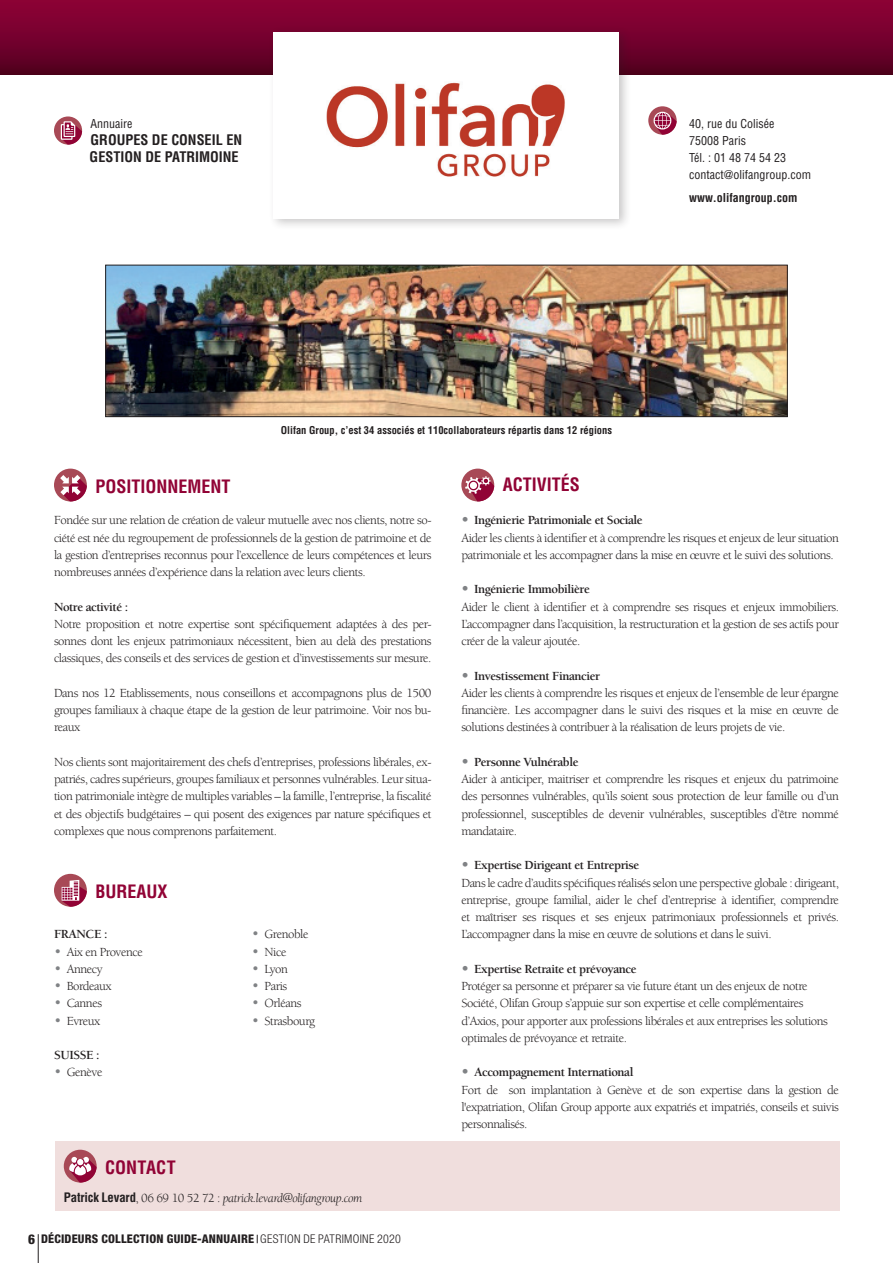
<style>
.page{position:relative;width:893px;height:1263px;background:#fff}
.page>*{position:absolute;margin:0;border:0;box-sizing:border-box;transform-origin:0 0}
.t1{font:700 condensed 18px "Helvetica LT Std";color:#910335}
.t2{font:700 condensed 14.25px/17.2px "Helvetica LT Std";color:#231f20}
.t3{font:12.75px/17.2px "Berkeley Std";letter-spacing:-.035em;color:#231f20}
.t4{font:italic 12.75px "Berkeley Std";letter-spacing:-.035em;color:#231f20}
.t5{font:700 12.75px "Berkeley Std";letter-spacing:-.035em;color:#231f20}
.t6{font:condensed 12px/17.2px "Helvetica LT Std";color:#231f20}
.t7{font:800 condensed 12px "Helvetica Neue LT Std";letter-spacing:.015em;color:#231f20}
.t8{font:700 condensed 12px "Helvetica LT Std";color:#231f20}
.t9{font:700 condensed 10.5px "Helvetica LT Std";color:#231f20}
.s1{font-weight:700;font-size:15px;color:#808285}
.s2{font-weight:700}
.s3{font-size:15px;color:#808285}
.s4{font-family:"Helvetica LT Std";font-weight:700;font-style:normal;font-stretch:condensed}
.s5{font-style:normal}
.s6{font-size:13.5px}
.s7{font-weight:300}
</style>
<div class="page">
<svg style="left:38px;top:1234px;width:1px;height:29px"></svg>
<div style="left:0;top:0;width:893px;height:74px;background:linear-gradient(to bottom,#920138,#550021)"></div>
<svg style="left:54px;top:116px;width:28px;height:29px"></svg>
<svg style="left:61px;top:121px;width:21px;height:24px"></svg>
<img style="left:107px;top:267px;width:678px;height:148px">
<div style="left:105px;top:265px;width:682px;height:152px;border:1px solid #231f20"></div>
<div style="left:54px;top:469px;width:33px;height:32px;background:#a84956;border-radius:50%"></div>
<svg style="left:60px;top:475px;width:27px;height:26px"></svg>
<div style="left:461px;top:469px;width:33px;height:32px;background:#a84956;border-radius:50%"></div>
<svg style="left:465px;top:476px;width:29px;height:25px"></svg>
<div style="left:470px;top:482px;width:7px;height:7px;background:#fff;border-radius:50%"></div>
<div style="left:54px;top:874px;width:33px;height:33px;background:#a84956;border-radius:50%"></div>
<svg style="left:62px;top:880px;width:25px;height:27px"></svg>
<div style="left:55px;top:1141px;width:785px;height:69px;background:#f0dedd"></div>
<div style="left:64px;top:1150px;width:33px;height:32px;background:#a84956;border-radius:50%"></div>
<svg style="left:69px;top:1157px;width:28px;height:25px"></svg>
<div style="left:268px;top:26px;width:363px;height:205px;background:#231f20;opacity:.25"></div>
<div style="left:274px;top:32px;width:345px;height:186px;background:#fff"></div>
<img style="left:326px;top:82px;width:239px;height:95px">
<svg style="left:648px;top:106px;width:29px;height:29px"></svg>
<svg style="left:654px;top:112px;width:23px;height:23px"></svg>
<p class="t6" style="left:91px;top:114px;width:43px">Annuaire</p>
<p class="t2" style="left:90px;top:131px;width:154px">GROUPES DE CONSEIL EN<br>GESTION DE PATRIMOINE</p>
<p class="t6" style="left:689px;top:114px;width:123px">40, rue du Colisée<br>75008 Paris<br>Tél. : 01 48 74 54 23 contact@olifangroup.com</p>
<p class="t8" style="left:689px;top:190px;width:110px">www.olifangroup.com</p>
<p class="t9" style="left:281px;top:424px;width:333px">Olifan Group, c’est 34 associés et 110collaborateurs répartis dans 12 régions</p>
<h1 class="t1" style="left:95px;top:475px;width:137px">POSITIONNEMENT</h1>
<h1 class="t1" style="left:503px;top:473px;width:79px">ACTIVITÉS</h1>
<p class="t3" style="left:461px;top:512px;width:379px"><span class="s1">•</span> <span class="s2">Ingénierie Patrimoniale et Sociale<br></span>Aider les clients à identifier et à comprendre les risques et enjeux de leur situation patrimoniale et les accompagner dans la mise en œuvre et le suivi des solutions.</p>
<p class="t3" style="left:461px;top:581px;width:379px"><span class="s1">•</span> <span class="s2">Ingénierie Immobilière<br></span>Aider le client à identifier et à comprendre ses risques et enjeux immobiliers.<br>L’accompagner dans l’acquisition, la restructuration et la gestion de ses actifs pour créer de la valeur ajoutée.</p>
<p class="t3" style="left:461px;top:667px;width:379px"><span class="s1">•</span> <span class="s2">Investissement Financier<br></span>Aider les clients à comprendre les risques et enjeux de l’ensemble de leur épargne financière. Les accompagner dans le suivi des risques et la mise en œuvre de solutions destinées à contribuer à la réalisation de leurs projets de vie.</p>
<p class="t3" style="left:461px;top:753px;width:379px"><span class="s1">•</span> <span class="s2">Personne Vulnérable<br></span>Aider à anticiper, maitriser et comprendre les risques et enjeux du patrimoine des personnes vulnérables, qu’ils soient sous protection de leur famille ou d’un professionnel, susceptibles de devenir vulnérables, susceptibles d’être nommé mandataire.</p>
<p class="t3" style="left:461px;top:857px;width:379px"><span class="s1">•</span> <span class="s2">Expertise Dirigeant et Entreprise<br></span>Dans le cadre d’audits spécifiques réalisés selon une perspective globale : dirigeant, entreprise, groupe familial, aider le chef d’entreprise à identifier, comprendre et maîtriser ses risques et ses enjeux patrimoniaux professionnels et privés.<br>L’accompagner dans la mise en œuvre de solutions et dans le suivi.</p>
<p class="t3" style="left:461px;top:960px;width:368px"><span class="s1">•</span> <span class="s2">Expertise Retraite et prévoyance<br></span>Protéger sa personne et préparer sa vie future étant un des enjeux de notre Société, Olifan Group s’appuie sur son expertise et celle complémentaires d’Axios, pour apporter aux professions libérales et aux entreprises les solutions optimales de prévoyance et retraite.</p>
<p class="t3" style="left:461px;top:1064px;width:379px"><span class="s1">•</span> <span class="s2">Accompagnement International<br></span>Fort de son implantation à Genève et de son expertise dans la gestion de l'expatriation, Olifan Group apporte aux expatriés et impatriés, conseils et suivis personnalisés.</p>
<p class="t3" style="left:54px;top:512px;width:379px;text-align:justify">Fondée sur une relation de création de valeur mutuelle avec nos clients, notre so&shy;ciété est née du regroupement de professionnels de la gestion de patrimoine et de la gestion d’entreprises reconnus pour l’excellence de leurs compétences et leurs nombreuses années d’expérience dans la relation avec leurs clients.</p>
<p class="t5" style="left:54px;top:600px;width:76px">Notre activité :</p>
<p class="t3" style="left:54px;top:615px;width:379px;text-align:justify">Notre proposition et notre expertise sont spécifiquement adaptées à des per&shy;sonnes dont les enjeux patrimoniaux nécessitent, bien au delà des prestations classiques, des conseils et des services de gestion et d’investissements sur mesure.</p>
<p class="t3" style="left:54px;top:684px;width:379px;text-align:justify">Dans nos 12 Etablissements, nous conseillons et accompagnons plus de 1500 groupes familiaux à chaque étape de la gestion de leur patrimoine. Voir nos bu&shy;reaux</p>
<p class="t3" style="left:54px;top:753px;width:379px;text-align:justify">Nos clients sont majoritairement des chefs d’entreprises, professions libérales, ex&shy;patriés, cadres supérieurs, groupes familiaux et personnes vulnérables. Leur situa&shy;tion patrimoniale intègre de multiples variables – la famille, l’entreprise, la fiscalité et des objectifs budgétaires – qui posent des exigences par nature spécifiques et complexes que nous comprenons parfaitement.</p>
<h1 class="t1" style="left:95px;top:880px;width:74px">BUREAUX</h1>
<p class="t5" style="left:54px;top:928px;width:55px">FRANCE :</p>
<p class="t3" style="left:54px;top:943px;width:90px"><span class="s3">•</span> Aix en Provence</p>
<p class="t3" style="left:54px;top:960px;width:50px"><span class="s3">•</span> Annecy</p>
<p class="t3" style="left:54px;top:978px;width:59px"><span class="s3">•</span> Bordeaux</p>
<p class="t3" style="left:54px;top:995px;width:50px"><span class="s3">•</span> Cannes</p>
<p class="t3" style="left:54px;top:1012px;width:48px"><span class="s3">•</span> Evreux</p>
<p class="t3" style="left:252px;top:926px;width:58px"><span class="s3">•</span> Grenoble</p>
<p class="t3" style="left:252px;top:943px;width:36px"><span class="s3">•</span> Nice</p>
<p class="t3" style="left:252px;top:960px;width:38px"><span class="s3">•</span> Lyon</p>
<p class="t3" style="left:252px;top:978px;width:37px"><span class="s3">•</span> Paris</p>
<p class="t3" style="left:252px;top:995px;width:51px"><span class="s3">•</span> Orléans</p>
<p class="t3" style="left:252px;top:1012px;width:65px"><span class="s3">•</span> Strasbourg</p>
<p class="t5" style="left:54px;top:1048px;width:47px">SUISSE :</p>
<p class="t3" style="left:54px;top:1064px;width:50px"><span class="s3">•</span> Genève</p>
<h1 class="t1" style="left:105px;top:1156px;width:72px">CONTACT</h1>
<p class="t4" style="left:64px;top:1191px;width:300px"><span class="s4">Patrick Levard</span><span class="s5">, 06 69 10 52 72 :</span> patrick.levard@olifangroup.com</p>
<p class="t7" style="left:28px;top:1231px;width:374px"><span class="s6">6</span> DÉCIDEURS COLLECTION GUIDE-ANNUAIRE <span class="s7">GESTION DE PATRIMOINE 2020</span></p>
</div>
